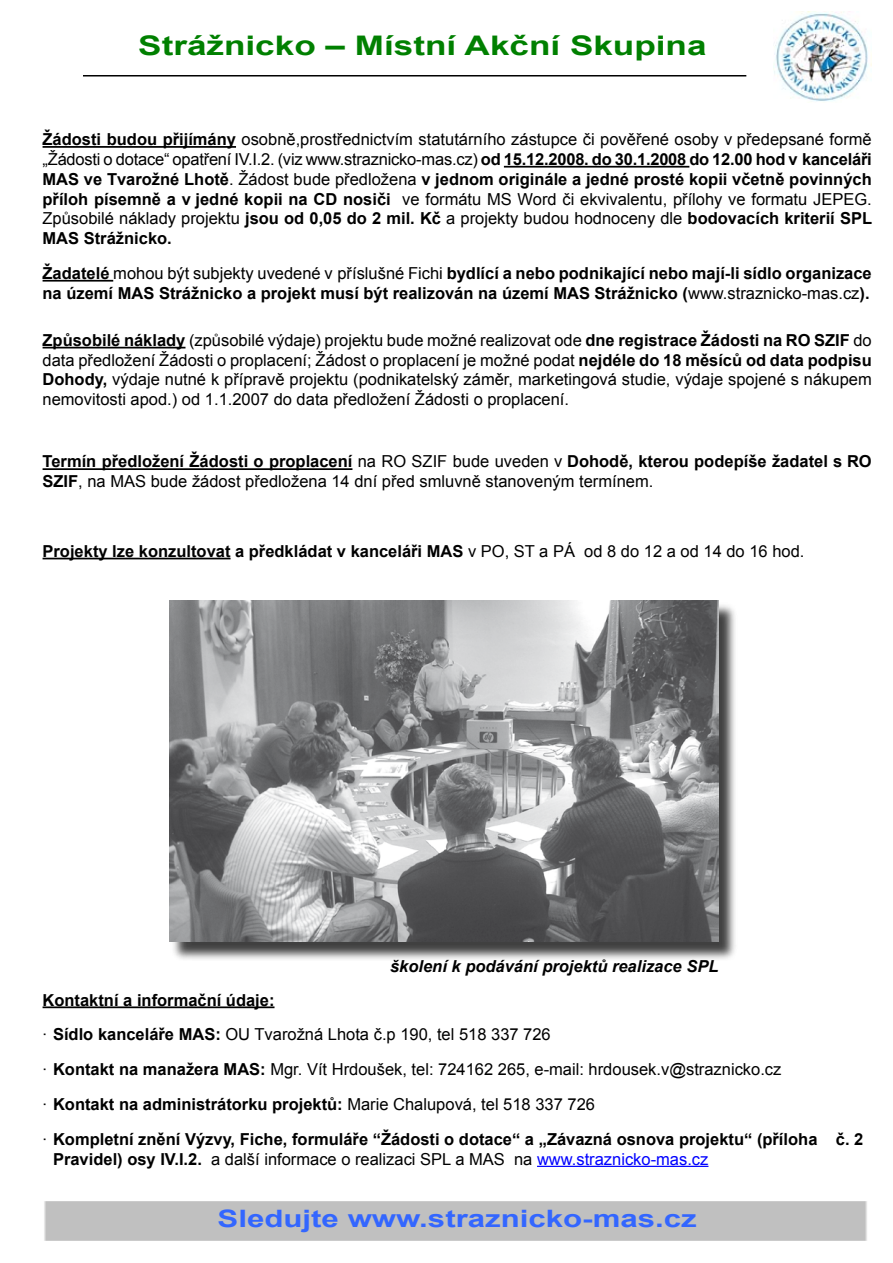
<style>
.page{position:relative;width:893px;height:1263px;background:#fff}
.page>*{position:absolute;margin:0;border:0;box-sizing:border-box;transform-origin:0 0}
.t1{font:700 27px "Arial";color:#008000;scale:1.3 1}
.t2{font:700 24px "Arial";color:#36f;scale:1.3 1}
.t3{font:16.5px/19.8px "Arial";color:#000;text-align:justify}
.t4{font:700 16.5px/34.8px "Arial";color:#000}
.t5{font:italic 700 16.5px "Arial";color:#000}
.s1{font-weight:700}
.s2{font-weight:400}
.s3{color:#00f}
</style>
<div class="page">
<img style="left:773px;top:11px;width:99px;height:91px">
<hr style="left:83px;top:75px;width:663px;height:1px;background:#000">
<hr style="left:43px;top:146px;width:193px;height:2px;background:#000">
<hr style="left:504px;top:166px;width:185px;height:2px;background:#000">
<hr style="left:43px;top:280px;width:70px;height:2px;background:#000">
<hr style="left:43px;top:347px;width:142px;height:1px;background:#000">
<hr style="left:43px;top:468px;width:309px;height:2px;background:#000">
<hr style="left:43px;top:558px;width:188px;height:1px;background:#000">
<hr style="left:43px;top:1006px;width:232px;height:2px;background:#000">
<hr style="left:537px;top:1166px;width:171px;height:1px;background:#00f">
<div style="left:171px;top:602px;width:568px;height:359px;background:#000;opacity:.75"></div>
<img style="left:169px;top:601px;width:550px;height:341px">
<h1 class="t1" style="left:138px;top:28px;width:439px">Strážnicko – Místní Akční Skupina</h1>
<p class="t3" style="left:43px;top:130px;width:831px"><span class="s1">Žádosti budou přijímány</span> osobně,prostřednictvím statutárního zástupce či pověřené osoby v předepsané formě „Žádosti o dotace“ opatření IV.I.2. (viz www.straznicko-mas.cz) <span class="s1">od 15.12.2008. do 30.1.2008 do 12.00 hod v kanceláři MAS ve Tvarožné Lhotě</span>. Žádost bude předložena <span class="s1">v jednom originále a jedné prosté kopii včetně povinných příloh písemně a v jedné kopii na CD nosiči</span> ve formátu MS Word či ekvivalentu, přílohy ve formatu JEPEG.<br>Způsobilé náklady projektu <span class="s1">jsou od 0,05 do 2 mil. Kč</span> a projekty budou hodnoceny dle <span class="s1">bodovacích kriterií SPL MAS Strážnicko.</span></p>
<p class="t4" style="left:43px;top:264px;width:831px;line-height:19.8px">Žadatelé <span class="s2">mohou být subjekty uvedené v příslušné Fichi</span> bydlící a nebo podnikající nebo mají-li sídlo organizace na území MAS Strážnicko a projekt musí být realizován na území MAS Strážnicko (<span class="s2">www.straznicko-mas.cz</span>).</p>
<p class="t3" style="left:43px;top:330px;width:831px"><span class="s1">Způsobilé náklady</span> (způsobilé výdaje) projektu bude možné realizovat ode <span class="s1">dne registrace Žádosti na RO SZIF</span> do data předložení Žádosti o proplacení; Žádost o proplacení je možné podat <span class="s1">nejdéle do 18 měsíců od data podpisu Dohody,</span> výdaje nutné k přípravě projektu (podnikatelský záměr, marketingová studie, výdaje spojené s nákupem nemovitosti apod.) od 1.1.2007 do data předložení Žádosti o proplacení.</p>
<p class="t3" style="left:43px;top:452px;width:831px"><span class="s1">Termín předložení Žádosti o proplacení</span> na RO SZIF bude uveden v <span class="s1">Dohodě, kterou podepíše žadatel s RO<br>SZIF</span>, na MAS bude žádost předložena 14 dní před smluvně stanoveným termínem.</p>
<p class="t4" style="left:43px;top:534px;width:763px">Projekty lze konzultovat a předkládat v kanceláři MAS <span class="s2">v PO, ST a PÁ od 8 do 12 a od 14 do 16 hod.</span></p>
<p class="t5" style="left:390px;top:955px;width:330px">školení k podávání projektů realizace SPL</p>
<p class="t4" style="left:43px;top:983px;width:822px">Kontaktní a informační údaje:<br><span class="s2">·</span> Sídlo kanceláře MAS: <span class="s2">OU Tvarožná Lhota č.p 190, tel 518 337 726<br>·</span> Kontakt na manažera MAS: <span class="s2">Mgr. Vít Hrdoušek, tel: 724162 265, e-mail: hrdousek.v@straznicko.cz<br>·</span> Kontakt na administrátorku projektů: <span class="s2">Marie Chalupová, tel 518 337 726<br>·</span> Kompletní znění Výzvy, Fiche, formuláře “Žádosti o dotace“ a „Závazná osnova projektu“ (příloha č. 2</p>
<p class="t3" style="left:53px;top:1149px;width:657px"><span class="s1">Pravidel) osy IV.I.2.</span> a další informace o realizaci SPL a MAS na <span class="s3">www.straznicko-mas.cz</span></p>
<h2 class="t2" style="left:218px;top:1203px;width:370px">Sledujte www.straznicko-mas.cz</h2>
</div>
